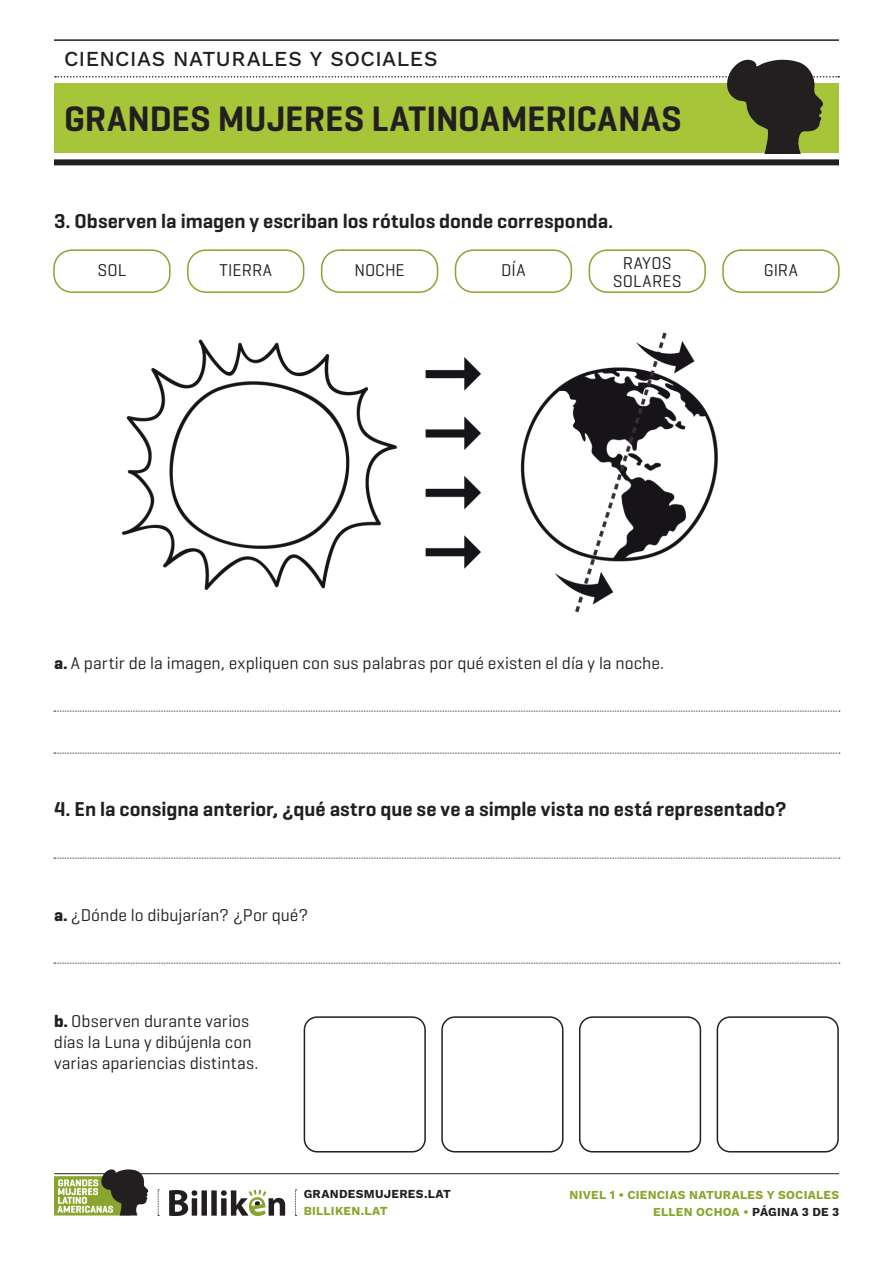
<style>
.page{position:relative;width:893px;height:1263px;background:#fff}
.page>*{position:absolute;margin:0;border:0;box-sizing:border-box;transform-origin:0 0}
.t1{font:600 36px "Geogrotesque";color:#231f20}
.t2{font:21px "Work Sans";letter-spacing:.025em;color:#231f20}
._1_2_3{font:600 20.4px "Geogrotesque";color:#231f20}
.TEXTO_BASE{font:17.4px/21px "Geogrotesque";color:#231f20;text-align:center}
.t3{font:12px "Work Sans";letter-spacing:.02em;color:#88a52d}
.t4{font:12px "Work Sans";letter-spacing:.025em;color:#231f20}
.s1{font-weight:700}
.s2{color:#231f20}
</style>
<div class="page">
<div style="left:54px;top:159px;width:785px;height:6px;background:#231f20"></div>
<hr style="left:54px;top:39px;width:785px;height:2px;background:#231f20">
<svg style="left:55px;top:60px;width:784px;height:93px"></svg>
<hr style="left:54px;top:1173px;width:785px;height:1px;background:#231f20">
<svg style="left:169px;top:1190px;width:116px;height:26px"></svg>
<svg style="left:158px;top:1189px;width:1px;height:27px"></svg>
<svg style="left:295px;top:1189px;width:2px;height:27px"></svg>
<svg style="left:54px;top:1169px;width:95px;height:46px"></svg>
<svg style="left:54px;top:711px;width:786px;height:1px"></svg>
<svg style="left:54px;top:753px;width:786px;height:1px"></svg>
<svg style="left:54px;top:858px;width:786px;height:1px"></svg>
<svg style="left:54px;top:963px;width:786px;height:1px"></svg>
<div style="left:53px;top:249px;width:118px;height:44px;border:2px solid #88a52d;border-radius:18px"></div>
<div style="left:187px;top:249px;width:117px;height:44px;border:2px solid #88a52d;border-radius:18px"></div>
<div style="left:321px;top:249px;width:117px;height:44px;border:2px solid #88a52d;border-radius:18px"></div>
<div style="left:455px;top:249px;width:117px;height:44px;border:2px solid #88a52d;border-radius:18px"></div>
<div style="left:722px;top:249px;width:118px;height:44px;border:2px solid #88a52d;border-radius:18px"></div>
<div style="left:589px;top:249px;width:117px;height:44px;border:2px solid #88a52d;border-radius:18px"></div>
<img style="left:121px;top:332px;width:597px;height:281px">
<div style="left:304px;top:1016px;width:122px;height:136px;border:2px solid #231f20;border-radius:13px"></div>
<div style="left:441px;top:1016px;width:122px;height:136px;border:2px solid #231f20;border-radius:13px"></div>
<div style="left:579px;top:1016px;width:122px;height:136px;border:2px solid #231f20;border-radius:13px"></div>
<div style="left:717px;top:1016px;width:122px;height:136px;border:2px solid #231f20;border-radius:13px"></div>
<p class="t2" style="left:64px;top:43px;width:375px">CIENCIAS NATURALES Y SOCIALES</p>
<h1 class="t1" style="left:64px;top:96px;width:619px">GRANDES MUJERES LATINOAMERICANAS</h1>
<p class="_1_2_3" style="left:54px;top:209px;width:561px">3. Observen la imagen y escriban los rótulos donde corresponda.</p>
<p class="TEXTO_BASE" style="left:613px;top:254px;width:70px;line-height:18px">RAYOS<br>SOLARES</p>
<p class="TEXTO_BASE" style="left:98px;top:259px;width:30px">SOL</p>
<p class="TEXTO_BASE" style="left:219px;top:259px;width:54px">TIERRA</p>
<p class="TEXTO_BASE" style="left:354px;top:259px;width:52px">NOCHE</p>
<p class="TEXTO_BASE" style="left:501px;top:259px;width:26px">DÍA</p>
<p class="TEXTO_BASE" style="left:764px;top:259px;width:36px">GIRA</p>
<p class="TEXTO_BASE" style="left:54px;top:652px;width:611px"><span class="s1">a.</span> A partir de la imagen, expliquen con sus palabras por qué existen el día y la noche.</p>
<p class="_1_2_3" style="left:54px;top:797px;width:734px">4. En la consigna anterior, ¿qué astro que se ve a simple vista no está representado?</p>
<p class="TEXTO_BASE" style="left:54px;top:904px;width:256px"><span class="s1">a.</span> ¿Dónde lo dibujarían? ¿Por qué?</p>
<p class="TEXTO_BASE" style="left:54px;top:1009px;width:206px;text-align:left"><span class="s1">b.</span> Observen durante varios días la Luna y dibújenla con varias apariencias distintas.</p>
<p class="t4" style="left:304px;top:1185px;width:149px">GRANDESMUJERES.LAT</p>
<p class="t3" style="left:304px;top:1202px;width:86px">BILLIKEN.LAT</p>
<p class="t3" style="left:570px;top:1185px;width:271px">NIVEL 1 • CIENCIAS NATURALES Y SOCIALES</p>
<p class="t3" style="left:653px;top:1202px;width:188px">ELLEN OCHOA • <span class="s2">PÁGINA 3 DE 3</span></p>
</div>
